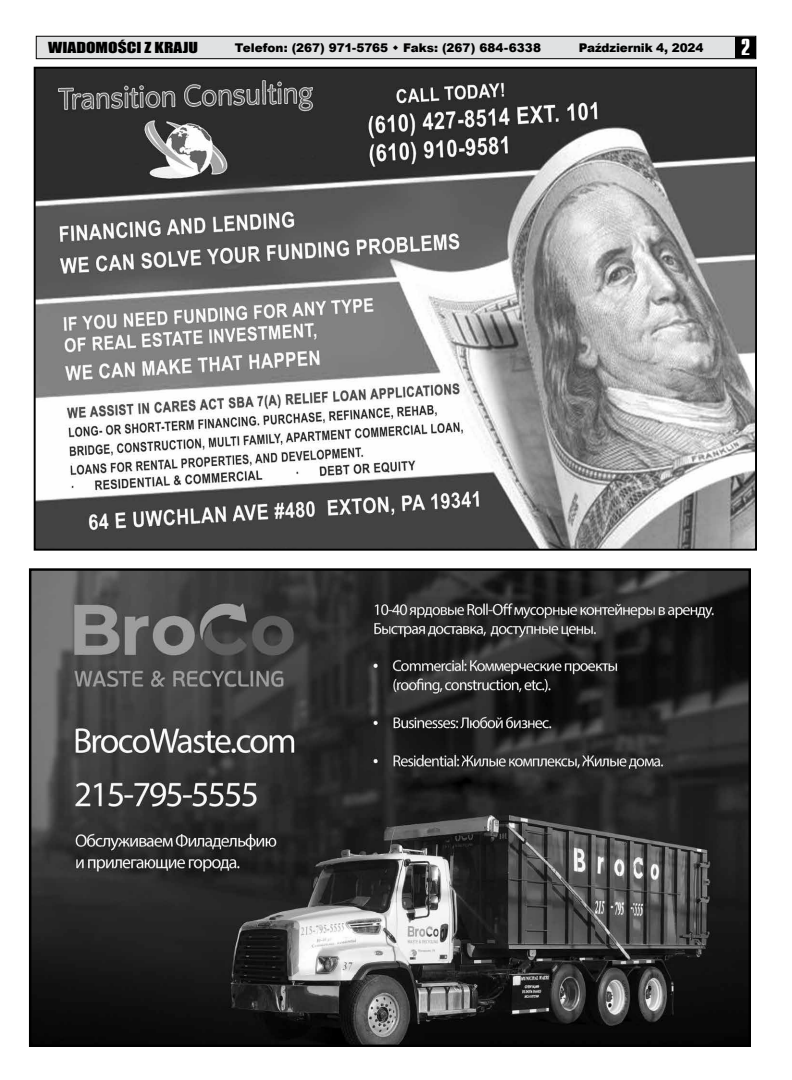
<style>
.page{position:relative;width:792px;height:1080px;background:#fff}
.page>*{position:absolute;margin:0;border:0;box-sizing:border-box;transform-origin:0 0}
.t1{font:700 19px "Compact";color:#fff}
.t2{font:14px "Impact";color:#000;scale:1.25 1}
.t3{font:900 12px "Arial";letter-spacing:-.005em;color:#000}
</style>
<div class="page">
<div style="left:36px;top:36px;width:720px;height:23px;background:#e0e1e2"></div>
<div style="left:36px;top:36px;width:720px;height:23px;border:1px solid #000"></div>
<div style="left:736px;top:37px;width:20px;height:21px;background:#000"></div>
<img style="left:32px;top:571px;width:716px;height:473px">
<div style="left:29px;top:568px;width:722px;height:479px;border:2px solid #000"></div>
<img style="left:37px;top:70px;width:717px;height:478px">
<div style="left:34px;top:67px;width:723px;height:484px;border:2px solid #000"></div>
<p class="t2" style="left:48px;top:37px;width:121px">WIADOMOŚCI Z KRAJU</p>
<p class="t3" style="left:235px;top:39px;width:308px">Telefon: (267) 971-5765 Faks: (267) 684-6338</p>
<p class="t3" style="left:579px;top:39px;width:126px">Październik 4, 2024</p>
<h1 class="t1" style="left:741px;top:36px;width:11px">2</h1>
</div>
